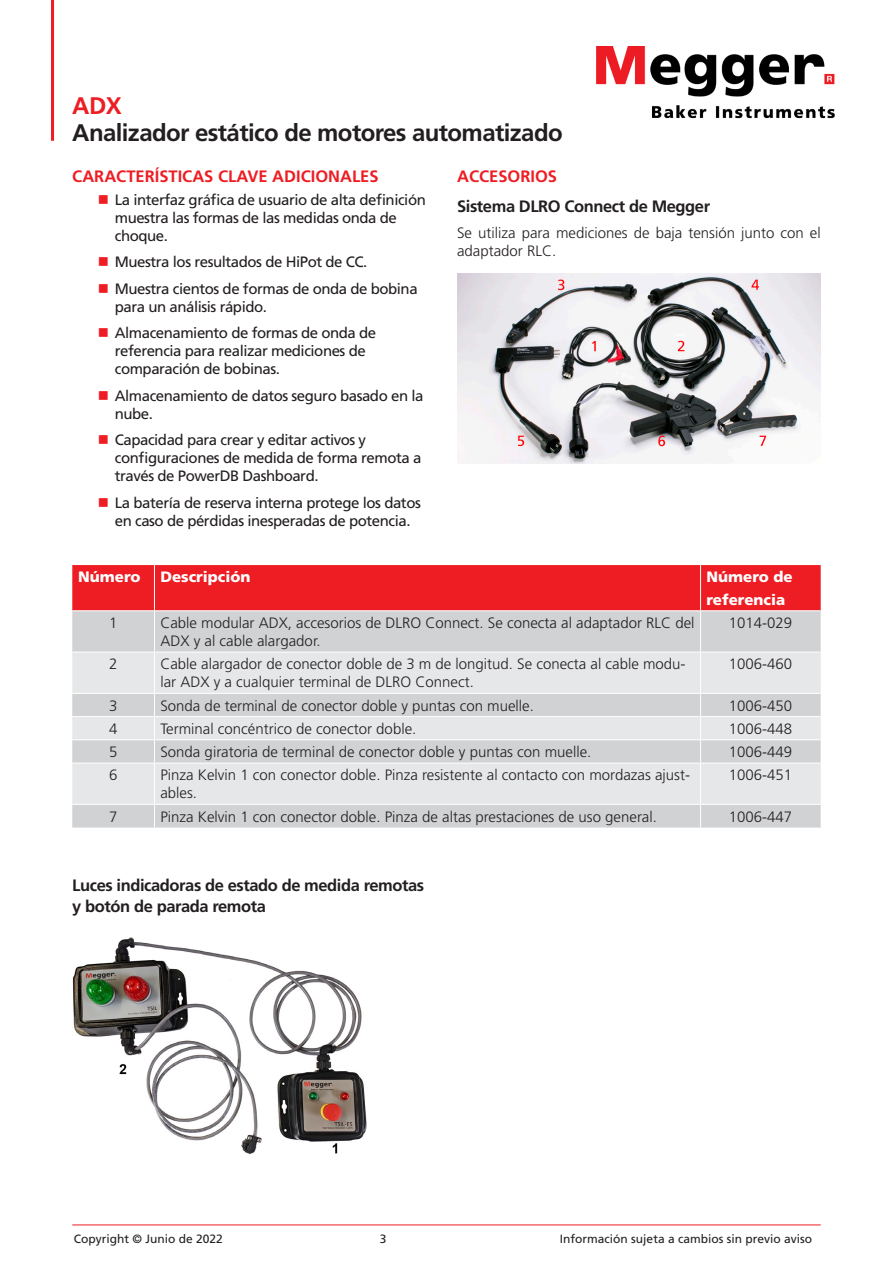
<style>
.page{position:relative;width:893px;height:1263px;background:#fff}
.page>*{position:absolute;margin:0;border:0;box-sizing:border-box;transform-origin:0 0}
.t1{font:700 24px "Frutiger LT Pro";letter-spacing:-.025em;color:#231f20}
.t2{font:700 24px "Frutiger LT Pro";color:#ee1d23}
.Body_Subhead{font:700 16.5px/21px "Frutiger LT Pro";letter-spacing:-.025em;color:#231f20}
.Body_Header{font:700 16.5px "Frutiger LT Pro";color:#ee1d23}
.t3{font:15px/18px "Frutiger LT Pro";letter-spacing:-.03em;color:#231f20}
.Table_Text{font:300 15px/18px "Frutiger LT Pro";color:#231f20}
.Table_Text_Center{font:300 15px "Frutiger LT Pro";color:#231f20}
.Body{font:300 15px/18px "Frutiger LT Pro";color:#231f20}
.Table_Header{font:900 15px/22.5px "Frutiger LT Pro";color:#fff}
.t4{font:12px "Frutiger LT Pro";color:#231f20}
</style>
<div class="page">
<div style="left:72px;top:565px;width:749px;height:45px;background:#ee1d23"></div>
<div style="left:72px;top:611px;width:749px;height:216px;background:#d1d2d4"></div>
<svg style="left:72px;top:653px;width:749px;height:151px;background:#dfe0e2"></svg>
<hr style="left:154px;top:565px;width:1px;height:45px;background:#fff">
<hr style="left:700px;top:565px;width:1px;height:45px;background:#fff">
<hr style="left:154px;top:611px;width:1px;height:41px;background:#fff">
<hr style="left:700px;top:611px;width:1px;height:41px;background:#fff">
<hr style="left:72px;top:652px;width:82px;height:1px;background:#fff">
<hr style="left:154px;top:652px;width:547px;height:1px;background:#fff">
<hr style="left:154px;top:652px;width:1px;height:41px;background:#fff">
<hr style="left:701px;top:652px;width:120px;height:1px;background:#fff">
<hr style="left:700px;top:652px;width:1px;height:41px;background:#fff">
<hr style="left:72px;top:693px;width:82px;height:1px;background:#fff">
<hr style="left:154px;top:693px;width:547px;height:1px;background:#fff">
<hr style="left:701px;top:693px;width:120px;height:1px;background:#fff">
<hr style="left:72px;top:716px;width:82px;height:1px;background:#fff">
<hr style="left:154px;top:716px;width:547px;height:1px;background:#fff">
<hr style="left:701px;top:716px;width:120px;height:1px;background:#fff">
<hr style="left:72px;top:739px;width:82px;height:1px;background:#fff">
<hr style="left:154px;top:739px;width:547px;height:1px;background:#fff">
<svg style="left:154px;top:694px;width:1px;height:69px"></svg>
<hr style="left:701px;top:739px;width:120px;height:1px;background:#fff">
<svg style="left:700px;top:694px;width:1px;height:69px"></svg>
<hr style="left:72px;top:763px;width:82px;height:1px;background:#fff">
<hr style="left:154px;top:763px;width:547px;height:1px;background:#fff">
<hr style="left:154px;top:763px;width:1px;height:41px;background:#fff">
<hr style="left:701px;top:763px;width:120px;height:1px;background:#fff">
<hr style="left:700px;top:763px;width:1px;height:41px;background:#fff">
<hr style="left:72px;top:804px;width:82px;height:1px;background:#fff">
<hr style="left:154px;top:804px;width:547px;height:1px;background:#fff">
<svg style="left:154px;top:805px;width:1px;height:22px"></svg>
<hr style="left:701px;top:804px;width:120px;height:1px;background:#fff">
<svg style="left:700px;top:805px;width:1px;height:22px"></svg>
<img style="left:72px;top:937px;width:295px;height:218px">
<img style="left:457px;top:273px;width:364px;height:191px">
<hr style="left:51px;top:0;width:3px;height:141px;background:#ee1d23">
<img style="left:596px;top:47px;width:239px;height:72px">
<hr style="left:72px;top:1225px;width:749px;height:1px;background:#ee1d23">
<h1 class="t2" style="left:72px;top:91px;width:51px">ADX</h1>
<h1 class="t1" style="left:72px;top:118px;width:492px">Analizador estático de motores automatizado</h1>
<p class="Body_Header" style="left:72px;top:167px;width:308px">CARACTERÍSTICAS CLAVE ADICIONALES</p>
<p class="t3" style="left:115px;top:191px;width:313px">La interfaz gráfica de usuario de alta definición muestra las formas de las medidas onda de choque.</p>
<p class="t3" style="left:115px;top:253px;width:254px">Muestra los resultados de HiPot de CC.</p>
<p class="t3" style="left:115px;top:280px;width:304px">Muestra cientos de formas de onda de bobina para un análisis rápido.</p>
<p class="t3" style="left:115px;top:324px;width:263px">Almacenamiento de formas de onda de referencia para realizar mediciones de comparación de bobinas.</p>
<p class="t3" style="left:115px;top:387px;width:310px">Almacenamiento de datos seguro basado en la nube.</p>
<p class="t3" style="left:115px;top:431px;width:308px">Capacidad para crear y editar activos y configuraciones de medida de forma remota a través de PowerDB Dashboard.</p>
<p class="t3" style="left:115px;top:494px;width:308px">La batería de reserva interna protege los datos en caso de pérdidas inesperadas de potencia.</p>
<p class="Body_Header" style="left:457px;top:167px;width:101px">ACCESORIOS</p>
<p class="Body_Subhead" style="left:457px;top:196px;width:254px">Sistema DLRO Connect de Megger</p>
<p class="Body" style="left:457px;top:224px;width:365px">Se utiliza para mediciones de baja tensión junto con el adaptador RLC.</p>
<p class="Table_Header" style="left:78px;top:566px;width:64px">Número</p>
<p class="Table_Header" style="left:160px;top:566px;width:92px">Descripción</p>
<p class="Table_Header" style="left:707px;top:566px;width:88px">Número de referencia</p>
<p class="Table_Text_Center" style="left:109px;top:614px;width:10px">1</p>
<p class="Table_Text" style="left:160px;top:614px;width:536px">Cable modular ADX, accesorios de DLRO Connect. Se conecta al adaptador RLC del<br>ADX y al cable alargador.</p>
<p class="Table_Text_Center" style="left:729px;top:614px;width:65px">1014-029</p>
<p class="Table_Text_Center" style="left:109px;top:655px;width:10px">2</p>
<p class="Table_Text" style="left:160px;top:655px;width:527px">Cable alargador de conector doble de 3 m de longitud. Se conecta al cable modu&shy;lar ADX y a cualquier terminal de DLRO Connect.</p>
<p class="Table_Text_Center" style="left:729px;top:655px;width:65px">1006-460</p>
<p class="Table_Text_Center" style="left:109px;top:697px;width:10px">3</p>
<p class="Table_Text" style="left:160px;top:696px;width:375px">Sonda de terminal de conector doble y puntas con muelle.</p>
<p class="Table_Text_Center" style="left:729px;top:697px;width:65px">1006-450</p>
<p class="Table_Text_Center" style="left:109px;top:720px;width:10px">4</p>
<p class="Table_Text" style="left:160px;top:720px;width:257px">Terminal concéntrico de conector doble.</p>
<p class="Table_Text_Center" style="left:729px;top:720px;width:65px">1006-448</p>
<p class="Table_Text_Center" style="left:109px;top:743px;width:10px">5</p>
<p class="Table_Text" style="left:160px;top:743px;width:432px">Sonda giratoria de terminal de conector doble y puntas con muelle.</p>
<p class="Table_Text_Center" style="left:729px;top:743px;width:65px">1006-449</p>
<p class="Table_Text_Center" style="left:109px;top:766px;width:10px">6</p>
<p class="Table_Text" style="left:160px;top:766px;width:531px">Pinza Kelvin 1 con conector doble. Pinza resistente al contacto con mordazas ajust&shy;ables.</p>
<p class="Table_Text_Center" style="left:729px;top:766px;width:65px">1006-451</p>
<p class="Table_Text_Center" style="left:109px;top:808px;width:10px">7</p>
<p class="Table_Text" style="left:160px;top:807px;width:498px">Pinza Kelvin 1 con conector doble. Pinza de altas prestaciones de uso general.</p>
<p class="Table_Text_Center" style="left:729px;top:808px;width:65px">1006-447</p>
<p class="Body_Subhead" style="left:72px;top:875px;width:353px">Luces indicadoras de estado de medida remotas y botón de parada remota</p>
<p class="t4" style="left:74px;top:1231px;width:150px">Copyright © Junio de 2022</p>
<p class="t4" style="left:380px;top:1231px;width:8px">3</p>
<p class="t4" style="left:560px;top:1231px;width:254px">Información sujeta a cambios sin previo aviso</p>
</div>
